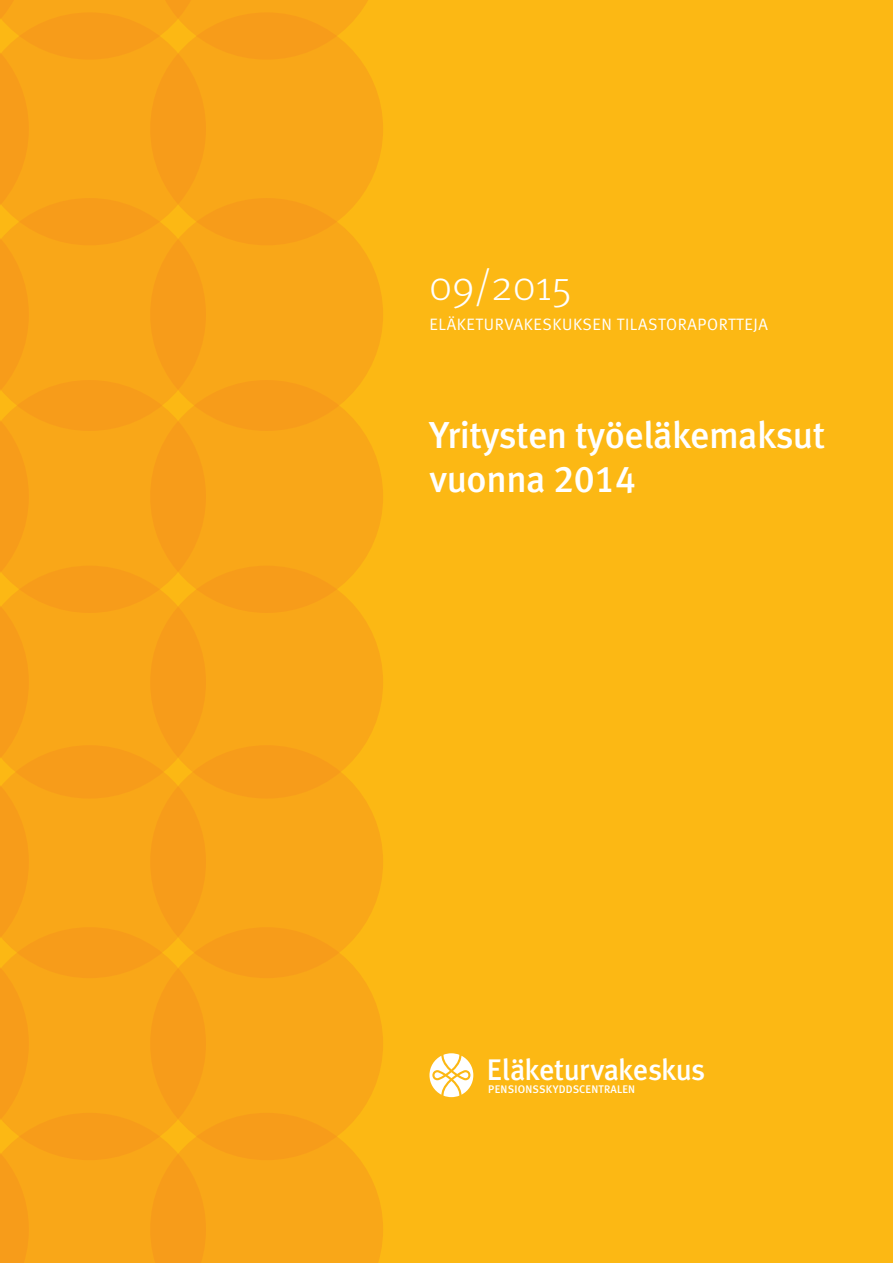
<style>
.page{position:relative;width:893px;height:1263px;background:#fcb814}
.page>*{position:absolute;margin:0;border:0;box-sizing:border-box;transform-origin:0 0}
.Leipä_sisennetty{font:300 42px "Meta OT";color:#fff}
.Esilehden_otsikko{font:37.5px "Meta Medium LF";letter-spacing:-.01em;color:#fff}
.t1{font:29.7px "Meta Medium LF";letter-spacing:-.02em;color:#fff}
.Leipä_sisennetty-2{font:16.5px "Meta Normal LF";letter-spacing:.04em;color:#fff}
.t2{font:10.95px "Meta Medium LF";letter-spacing:.03em;color:#fff}
</style>
<div class="page">
<svg style="left:0;top:0;width:383px;height:1263px"></svg>
<svg style="left:429px;top:1053px;width:44px;height:44px"></svg>
<p class="Leipä_sisennetty" style="left:429px;top:261px;width:144px">09/2015</p>
<p class="Leipä_sisennetty-2" style="left:429px;top:315px;width:340px">ELÄKETURVAKESKUKSEN TILASTORAPORTTEJA</p>
<p class="Esilehden_otsikko" style="left:429px;top:413px;width:397px">Yritysten työeläkemaksut</p>
<p class="Esilehden_otsikko" style="left:429px;top:457px;width:208px">vuonna 2014</p>
<p class="t1" style="left:487px;top:1052px;width:220px">Eläketurvakeskus</p>
<p class="t2" style="left:488px;top:1083px;width:148px">PENSIONSSKYDDSCENTRALEN</p>
</div>
